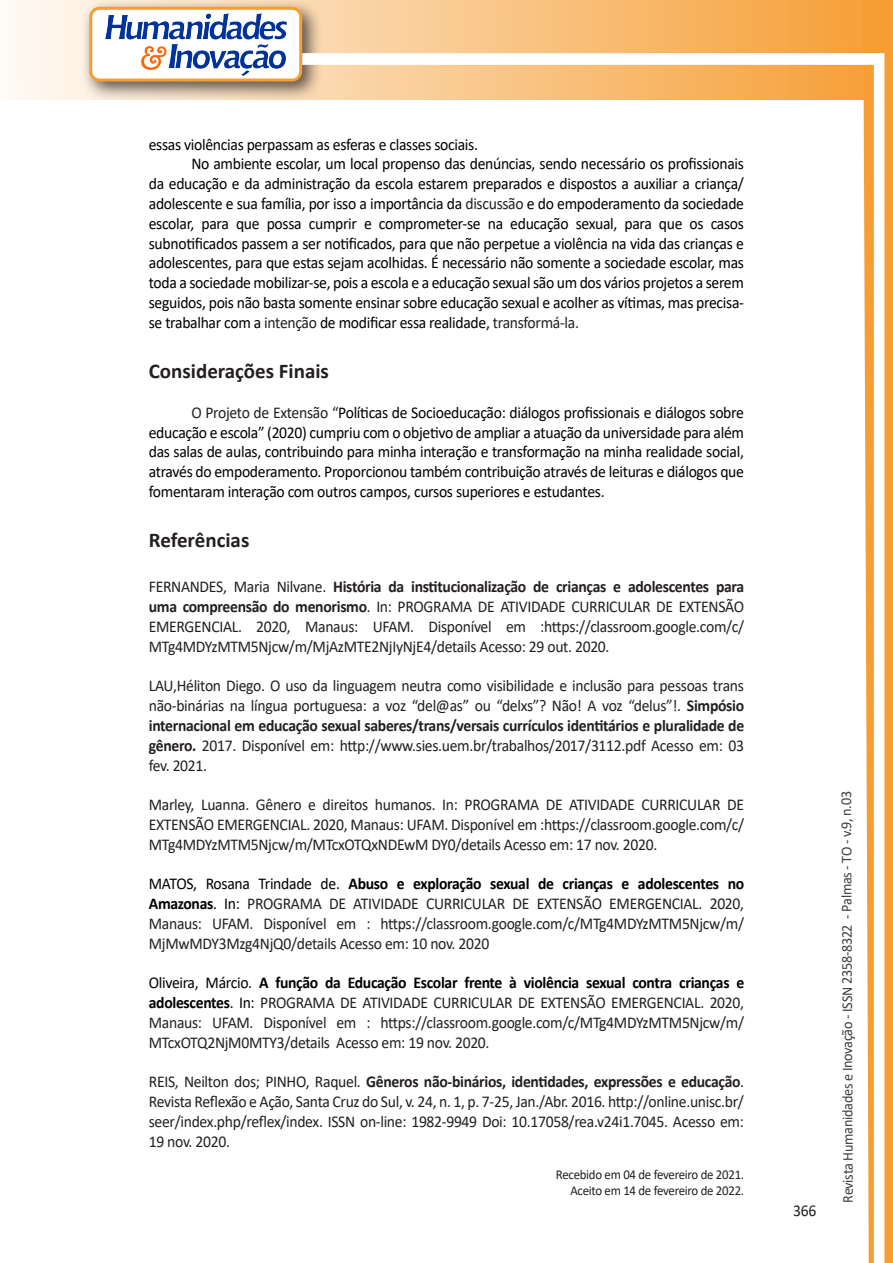
<style>
.page{position:relative;width:893px;height:1263px;background:#fff}
.page>*{position:absolute;margin:0;border:0;box-sizing:border-box;transform-origin:0 0}
.Titulo_2{font:700 21px "Calibri";color:#231f20}
.texto{font:16.5px/19.8px "Calibri";letter-spacing:-.02em;color:#231f20;text-align:justify;scale:.95 1}
.texto-2{font:16.5px/19.8px "Calibri";letter-spacing:-.02em;color:#000;text-align:justify;scale:.95 1}
.t1{font:15px "Calibri";letter-spacing:-.025em;color:#3e3e3f;scale:.95 1}
.texto-3{font:13.5px "Calibri";letter-spacing:-.02em;color:#231f20;scale:.95 1}
.s1{color:#231f20}
.s2{font-weight:700}
.s3{color:#000}
.s4{font-weight:700;color:#000}
</style>
<div class="page">
<svg style="left:5px;top:0;width:858px;height:100px"></svg>
<div style="left:81px;top:0;width:241px;height:102px;background:#231f20;opacity:.75"></div>
<div style="left:91px;top:8px;width:210px;height:72px;background:#fff;border-radius:9px"></div>
<div style="left:89px;top:7px;width:213px;height:75px;border:3px solid #f69e34;border-radius:9px"></div>
<div style="left:302px;top:53px;width:582px;height:12px;background:#fff;border:2px solid #fff"></div>
<svg style="left:863px;top:0;width:30px;height:1263px"></svg>
<img style="left:105px;top:13px;width:181px;height:62px">
<p class="texto-2" style="left:149px;top:134px;width:348px">essas violências perpassam as esferas e classes sociais.</p>
<p class="texto-2" style="left:149px;top:154px;width:628px;text-indent:43px">No ambiente escolar, um local propenso das denúncias, sendo necessário os profissionais da educação e da administração da escola estarem preparados e dispostos a auxiliar a criança/ adolescente e sua família, por isso a importância da <span class="s1">discussão</span> e do empoderamento da sociedade escolar, para que possa cumprir e comprometer-se na educação sexual, para que os casos subnotificados passem a ser notificados, para que não perpetue a violência na vida das crianças e adolescentes, para que estas sejam acolhidas. É necessário não somente a sociedade escolar, mas toda a sociedade mobilizar-se, pois a escola e a educação sexual são um dos vários projetos a serem seguidos, pois não basta somente ensinar sobre educação sexual e acolher as vítimas, mas precisa&shy;se trabalhar com a <span class="s1">intenção</span> de modificar essa realidade, <span class="s1">transformá-la.</span></p>
<p class="Titulo_2" style="left:149px;top:356px;width:182px">Considerações Finais</p>
<p class="texto-2" style="left:149px;top:402px;width:628px;text-indent:43px"><span class="s1">O Projeto de Extensão “</span>Políticas de Socioeducação: diálogos profissionais e diálogos sobre educação e escola” (2020) cumpriu com o objetivo de ampliar a atuação da universidade para além das salas de aulas, contribuindo para minha interação e transformação na minha realidade social, através do empoderamento. Proporcionou também contribuição através de leituras e diálogos que fomentaram interação com outros campos, cursos superiores e estudantes.</p>
<p class="Titulo_2" style="left:149px;top:525px;width:102px">Referências</p>
<p class="texto" style="left:149px;top:577px;width:628px">FERNANDES, Maria Nilvane. <span class="s2">História da institucionalização de crianças e adolescentes para uma compreensão do menorismo</span>. In: PROGRAMA DE ATIVIDADE CURRICULAR DE EXTENSÃO EMERGENCIAL. 2020, Manaus: UFAM. Disponível em :https://classroom.google.com/c/ MTg4MDYzMTM5Njcw/m/MjAzMTE2NjIyNjE4/details Acesso: 29 out. 2020.</p>
<p class="texto" style="left:149px;top:676px;width:628px">LAU,Héliton Diego. O uso da linguagem neutra como visibilidade e inclusão para pessoas trans não-binárias na língua portuguesa: a voz “del@as” ou “delxs”? Não! A voz “delus”!. <span class="s2">Simpósio internacional em educação sexual saberes/trans/versais currículos identitários e pluralidade de gênero.</span> 2017. Disponível em: http://www.sies.uem.br/trabalhos/2017/3112.pdf Acesso em: 03 fev. 2021.</p>
<p class="texto" style="left:149px;top:794px;width:628px">Marley, Luanna. Gênero e direitos humanos. In: PROGRAMA DE ATIVIDADE CURRICULAR DE EXTENSÃO EMERGENCIAL. 2020, Manaus: UFAM. Disponível em :https://classroom.google.com/c/ MTg4MDYzMTM5Njcw/m/MTcxOTQxNDEwM DY0/details Acesso em: 17 nov. 2020.</p>
<p class="texto" style="left:149px;top:874px;width:628px"><span class="s3">MATOS, Rosana Trindade de.</span> <span class="s4">Abuso e exploração sexual de crianças e adolescentes no Amazonas</span><span class="s3">. In:</span> PROGRAMA DE ATIVIDADE CURRICULAR DE EXTENSÃO EMERGENCIAL. 2020, Manaus: UFAM. Disponível em : https://classroom.google.com/c/MTg4MDYzMTM5Njcw/m/ MjMwMDY3Mzg4NjQ0/details Acesso em: 10 nov. 2020</p>
<p class="texto" style="left:149px;top:973px;width:628px"><span class="s3">Oliveira, Márcio.</span> <span class="s4">A função da Educação Escolar frente à violência sexual contra crianças e adolescentes</span><span class="s3">. In:</span> PROGRAMA DE ATIVIDADE CURRICULAR DE EXTENSÃO EMERGENCIAL. 2020, Manaus: UFAM. Disponível em : https://classroom.google.com/c/MTg4MDYzMTM5Njcw/m/ MTcxOTQ2NjM0MTY3/details Acesso em: 19 nov. 2020.</p>
<p class="texto" style="left:149px;top:1072px;width:628px">REIS, Neilton dos; PINHO, Raquel. <span class="s2">Gêneros não-binários, identidades, expressões e educação</span>.<br>Revista Reflexão e Ação, Santa Cruz do Sul, v. 24, n. 1, p. 7-25, Jan./Abr. 2016. http://online.unisc.br/ seer/index.php/reflex/index. ISSN on-line: 1982-9949 Doi: 10.17058/rea.v24i1.7045. Acesso em:<br>19 nov. 2020.</p>
<p class="texto-3" style="left:556px;top:1165px;width:200px">Recebido em 04 de fevereiro de 2021.</p>
<p class="texto-3" style="left:570px;top:1181px;width:184px">Aceito em 14 de fevereiro de 2022.</p>
<p class="texto" style="left:793px;top:1200px;width:26px">366</p>
<p class="t1" style="left:837px;top:1203px;width:435px;rotate:-90deg">Revista Humanidades e Inovação - ISSN 2358-8322 - Palmas - TO - v.9, n.03</p>
</div>
